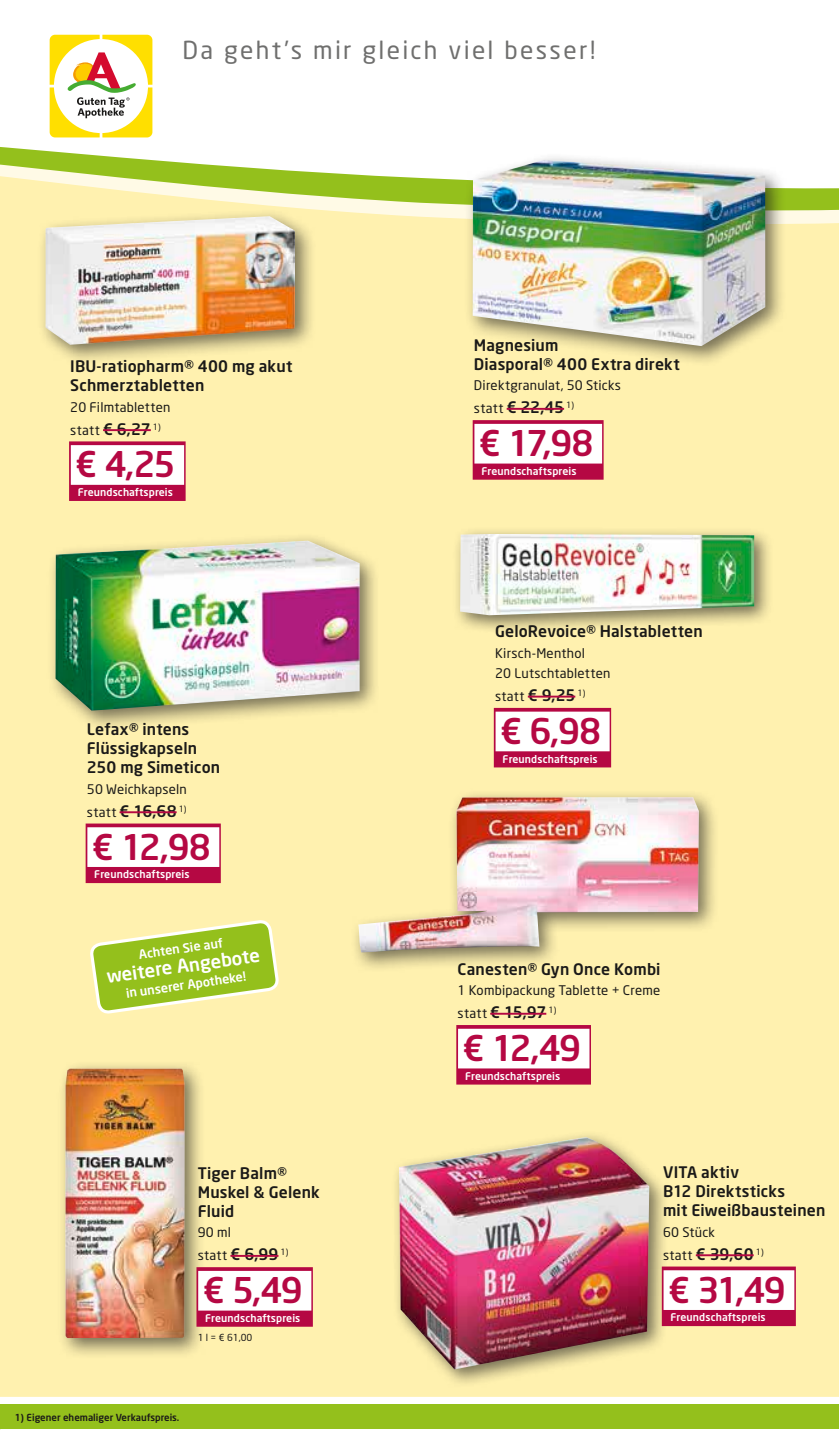
<style>
.page{position:relative;width:839px;height:1444px;background:#fff}
.page>*{position:absolute;margin:0;border:0;box-sizing:border-box;transform-origin:0 0}
._04_Angebotspreis{font:500 35px "Neo Sans";letter-spacing:-.05em;color:#b50843}
.t1{font:24.5px "Neo Sans";letter-spacing:.09em;color:#6f6f6e}
.t2{font:500 18.38px "Neo Sans";color:#fff}
._01_Artikel{font:500 15.75px/19.2px "Neo Sans";letter-spacing:.01em;color:#1a1918}
._03_statt_Preis{font:500 15.75px "Neo Sans";letter-spacing:-.015em;color:#1a1918}
._02_Text{font:13.12px "Neo Sans";letter-spacing:.015em;color:#1a1918}
._03_statt_Preis-2{font:13.12px "Neo Sans";letter-spacing:.025em;color:#1a1918}
.t3{font:500 12.42px "Neo Sans";color:#fff}
._07_T_Wirberaten{font:500 10.5px "Neo Sans";letter-spacing:.01em;color:#fff}
.t4{font:500 9.62px "Neo Sans";color:#1a1918}
._05_Grundpreis{font:9.62px "Neo Sans";color:#1a1918}
.s1{font-weight:500;font-size:15.75px}
.s2{font-weight:400;font-size:13.12px}
</style>
<div class="page">
<div style="left:0;top:1404px;width:838px;height:25px;background:#94c01c"></div>
<svg style="left:838px;top:1404px;width:1px;height:25px"></svg>
<div style="left:0;top:229px;width:838px;height:1167px;background:#fff1af"></div>
<svg style="left:0;top:74px;width:838px;height:152px"></svg>
<svg style="left:50px;top:35px;width:102px;height:102px"></svg>
<div style="left:452px;top:526px;width:321px;height:108px;background:#1a1918;opacity:.6"></div>
<img style="left:460px;top:534px;width:294px;height:81px">
<div style="left:493px;top:708px;width:118px;height:59px;background:#b50843"></div>
<div style="left:495px;top:711px;width:114px;height:40px;background:#fff"></div>
<hr style="left:527px;top:695px;width:48px;height:2px;background:#b50843">
<div style="left:57px;top:1060px;width:149px;height:299px;background:#1a1918;opacity:.6"></div>
<img style="left:65px;top:1068px;width:120px;height:270px">
<div style="left:196px;top:1267px;width:117px;height:59px;background:#b50843"></div>
<div style="left:198px;top:1271px;width:113px;height:39px;background:#fff"></div>
<hr style="left:230px;top:1255px;width:48px;height:1px;background:#b50843">
<div style="left:464px;top:152px;width:322px;height:214px;background:#1a1918;opacity:.6"></div>
<img style="left:472px;top:160px;width:293px;height:186px">
<div style="left:472px;top:420px;width:131px;height:60px;background:#b50843"></div>
<div style="left:474px;top:424px;width:128px;height:39px;background:#fff"></div>
<hr style="left:506px;top:408px;width:58px;height:2px;background:#b50843">
<div style="left:37px;top:208px;width:279px;height:158px;background:#1a1918;opacity:.6"></div>
<img style="left:45px;top:216px;width:250px;height:129px">
<div style="left:69px;top:441px;width:116px;height:60px;background:#b50843"></div>
<div style="left:71px;top:445px;width:113px;height:40px;background:#fff"></div>
<hr style="left:103px;top:429px;width:48px;height:2px;background:#b50843">
<div style="left:390px;top:1129px;width:279px;height:259px;background:#1a1918;opacity:.6"></div>
<img style="left:399px;top:1137px;width:250px;height:232px">
<div style="left:661px;top:1266px;width:134px;height:60px;background:#b50843"></div>
<div style="left:663px;top:1270px;width:131px;height:40px;background:#fff"></div>
<hr style="left:695px;top:1254px;width:58px;height:2px;background:#b50843">
<div style="left:47px;top:532px;width:334px;height:199px;background:#1a1918;opacity:.6"></div>
<img style="left:55px;top:541px;width:304px;height:169px">
<div style="left:86px;top:823px;width:135px;height:60px;background:#b50843"></div>
<div style="left:87px;top:827px;width:132px;height:40px;background:#fff"></div>
<hr style="left:120px;top:811px;width:57px;height:2px;background:#b50843">
<div style="left:350px;top:788px;width:369px;height:185px;background:#1a1918;opacity:.6"></div>
<img style="left:358px;top:797px;width:340px;height:155px">
<div style="left:456px;top:1025px;width:135px;height:59px;background:#b50843"></div>
<div style="left:458px;top:1028px;width:131px;height:40px;background:#fff"></div>
<hr style="left:490px;top:1012px;width:56px;height:2px;background:#b50843">
<svg style="left:90px;top:920px;width:188px;height:93px;background:#b8d255"></svg>
<p class="t1" style="left:182px;top:35px;width:414px">Da geht’s mir gleich viel besser!</p>
<p class="_01_Artikel" style="left:70px;top:356px;width:223px">IBU-ratiopharm® 400 mg akut<br>Schmerztabletten</p>
<p class="_02_Text" style="left:70px;top:399px;width:101px">20 Filmtabletten</p>
<p class="_03_statt_Preis-2" style="left:70px;top:422px;width:92px">statt <span class="s1">€ 6,27</span> <sup>1)</sup></p>
<p class="_04_Angebotspreis" style="left:75px;top:442px;width:102px">€ 4,25</p>
<p class="_07_T_Wirberaten" style="left:78px;top:486px;width:97px">Freundschaftspreis</p>
<p class="_01_Artikel" style="left:87px;top:719px;width:112px">Lefax® intens<br>Flüssigkapseln</p>
<p class="_01_Artikel" style="left:87px;top:757px;width:135px">250 mg Simeticon</p>
<p class="_02_Text" style="left:87px;top:781px;width:102px">50 Weichkapseln</p>
<p class="_03_statt_Preis" style="left:87px;top:801px;width:101px"><span class="s2">statt</span> € 16,68 <sup>1)</sup></p>
<p class="_04_Angebotspreis" style="left:92px;top:824px;width:120px">€ 12,98</p>
<p class="_07_T_Wirberaten" style="left:94px;top:868px;width:97px">Freundschaftspreis</p>
<p class="t3" style="left:138px;top:946px;width:86px;rotate:-8deg">Achten Sie auf</p>
<p class="t2" style="left:105px;top:965px;width:156px;rotate:-8deg">weitere Angebote</p>
<p class="t3" style="left:125px;top:985px;width:123px;rotate:-8deg">in unserer Apotheke!</p>
<p class="_01_Artikel" style="left:198px;top:1162px;width:124px">Tiger Balm®<br>Muskel &amp; Gelenk<br>Fluid</p>
<p class="_02_Text" style="left:198px;top:1224px;width:35px">90 ml</p>
<p class="_03_statt_Preis-2" style="left:198px;top:1247px;width:92px">statt <span class="s1">€ 6,99</span> <sup>1)</sup></p>
<p class="_04_Angebotspreis" style="left:203px;top:1268px;width:102px">€ 5,49</p>
<p class="_07_T_Wirberaten" style="left:205px;top:1311px;width:97px">Freundschaftspreis</p>
<p class="_05_Grundpreis" style="left:198px;top:1331px;width:56px">1 l = € 61,00</p>
<p class="t4" style="left:15px;top:1411px;width:166px">1) Eigener ehemaliger Verkaufspreis.</p>
<p class="_01_Artikel" style="left:474px;top:335px;width:207px">Magnesium<br>Diasporal® 400 Extra direkt</p>
<p class="_02_Text" style="left:474px;top:377px;width:148px">Direktgranulat, 50 Sticks</p>
<p class="_03_statt_Preis" style="left:474px;top:397px;width:102px"><span class="s2">statt</span> € 22,45 <sup>1)</sup></p>
<p class="_04_Angebotspreis" style="left:479px;top:421px;width:116px">€ 17,98</p>
<p class="_07_T_Wirberaten" style="left:481px;top:464px;width:97px">Freundschaftspreis</p>
<p class="_01_Artikel" style="left:495px;top:621px;width:209px">GeloRevoice® Halstabletten</p>
<p class="_02_Text" style="left:495px;top:645px;width:91px">Kirsch-Menthol</p>
<p class="_02_Text" style="left:495px;top:665px;width:117px">20 Lutschtabletten</p>
<p class="_03_statt_Preis-2" style="left:495px;top:688px;width:92px">statt <span class="s1">€ 9,25</span> <sup>1)</sup></p>
<p class="_04_Angebotspreis" style="left:500px;top:709px;width:103px">€ 6,98</p>
<p class="_07_T_Wirberaten" style="left:502px;top:752px;width:97px">Freundschaftspreis</p>
<p class="_01_Artikel" style="left:457px;top:959px;width:204px">Canesten® Gyn Once Kombi</p>
<p class="_02_Text" style="left:457px;top:982px;width:204px">1 Kombipackung Tablette + Creme</p>
<p class="_03_statt_Preis" style="left:457px;top:1002px;width:100px"><span class="s2">statt</span> € 15,97 <sup>1)</sup></p>
<p class="_04_Angebotspreis" style="left:462px;top:1026px;width:120px">€ 12,49</p>
<p class="_07_T_Wirberaten" style="left:465px;top:1069px;width:97px">Freundschaftspreis</p>
<p class="_01_Artikel" style="left:663px;top:1162px;width:164px">VITA aktiv<br>B12 Direktsticks<br>mit Eiweißbausteinen</p>
<p class="_02_Text" style="left:663px;top:1224px;width:53px">60 Stück</p>
<p class="_03_statt_Preis" style="left:663px;top:1243px;width:102px"><span class="s2">statt</span> € 39,60 <sup>1)</sup></p>
<p class="_04_Angebotspreis" style="left:667px;top:1267px;width:119px">€ 31,49</p>
<p class="_07_T_Wirberaten" style="left:670px;top:1310px;width:97px">Freundschaftspreis</p>
</div>
